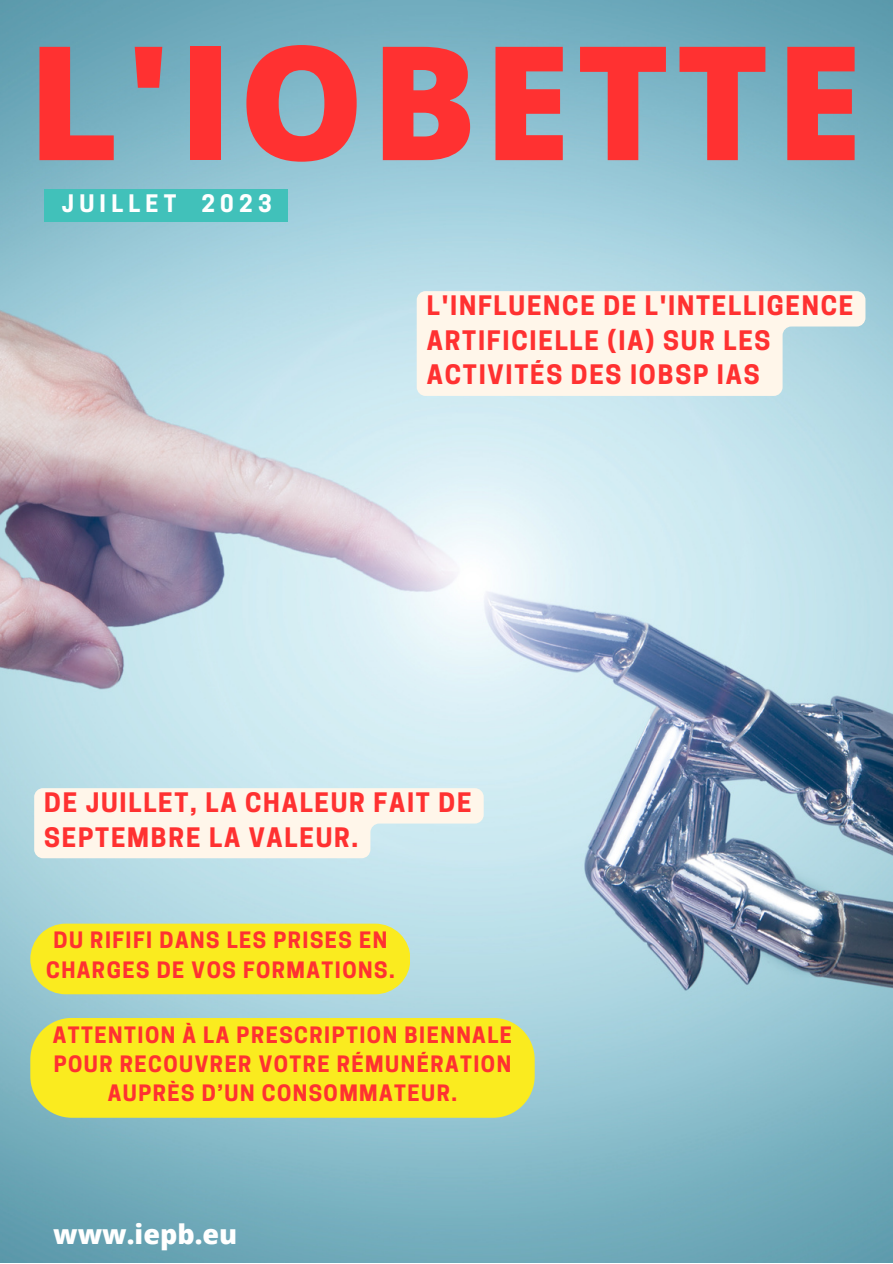
<style>
.page{position:relative;width:893px;height:1264px;background:#fff}
.page>*{position:absolute;margin:0;border:0;box-sizing:border-box;transform-origin:0 0}
.t1{font:800 158.7px "Open Sans";letter-spacing:.035em;color:#ff3131}
.t2{font:800 27px "Open Sans";color:#fff}
.t3{font:700 25.2px/34.7px "Cooper Hewitt";letter-spacing:.07em;color:#ff3131}
.t4{font:700 22.65px "Cooper Hewitt";letter-spacing:.235em;color:#fff}
.t5{font:700 21.15px/29.2px "Cooper Hewitt";letter-spacing:.07em;color:#ff3131;text-align:center}
</style>
<div class="page">
<img style="left:0;top:0;width:892px;height:1262px">
<div style="left:44px;top:189px;width:244px;height:32px;background:#41c1ba"></div>
<div style="left:30px;top:923px;width:380px;height:71px;background:#faeb1f"></div>
<svg style="left:416px;top:291px;width:449px;height:105px;background:#f4f2e9"></svg>
<div style="left:30px;top:1017px;width:504px;height:100px;background:#faeb1f"></div>
<svg style="left:34px;top:788px;width:449px;height:70px;background:#f8f4ea"></svg>
<p class="t1" style="left:27px;top:-9px;width:836px">L'IOBETTE</p>
<p class="t4" style="left:62px;top:195px;width:211px">JUILLET 2023</p>
<p class="t3" style="left:427px;top:291px;width:428px">L'INFLUENCE DE L'INTELLIGENCE<br>ARTIFICIELLE (IA) SUR LES<br>ACTIVITÉS DES IOBSP IAS</p>
<p class="t3" style="left:44px;top:788px;width:428px">DE JUILLET, LA CHALEUR FAIT DE<br>SEPTEMBRE LA VALEUR.</p>
<p class="t5" style="left:46px;top:928px;width:350px">DU RIFIFI DANS LES PRISES EN<br>CHARGES DE VOS FORMATIONS.</p>
<p class="t5" style="left:53px;top:1022px;width:460px">ATTENTION À LA PRESCRIPTION BIENNALE<br>POUR RECOUVRER VOTRE RÉMUNÉRATION<br>AUPRÈS D’UN CONSOMMATEUR.</p>
<p class="t2" style="left:53px;top:1215px;width:186px">www.iepb.eu</p>
</div>
